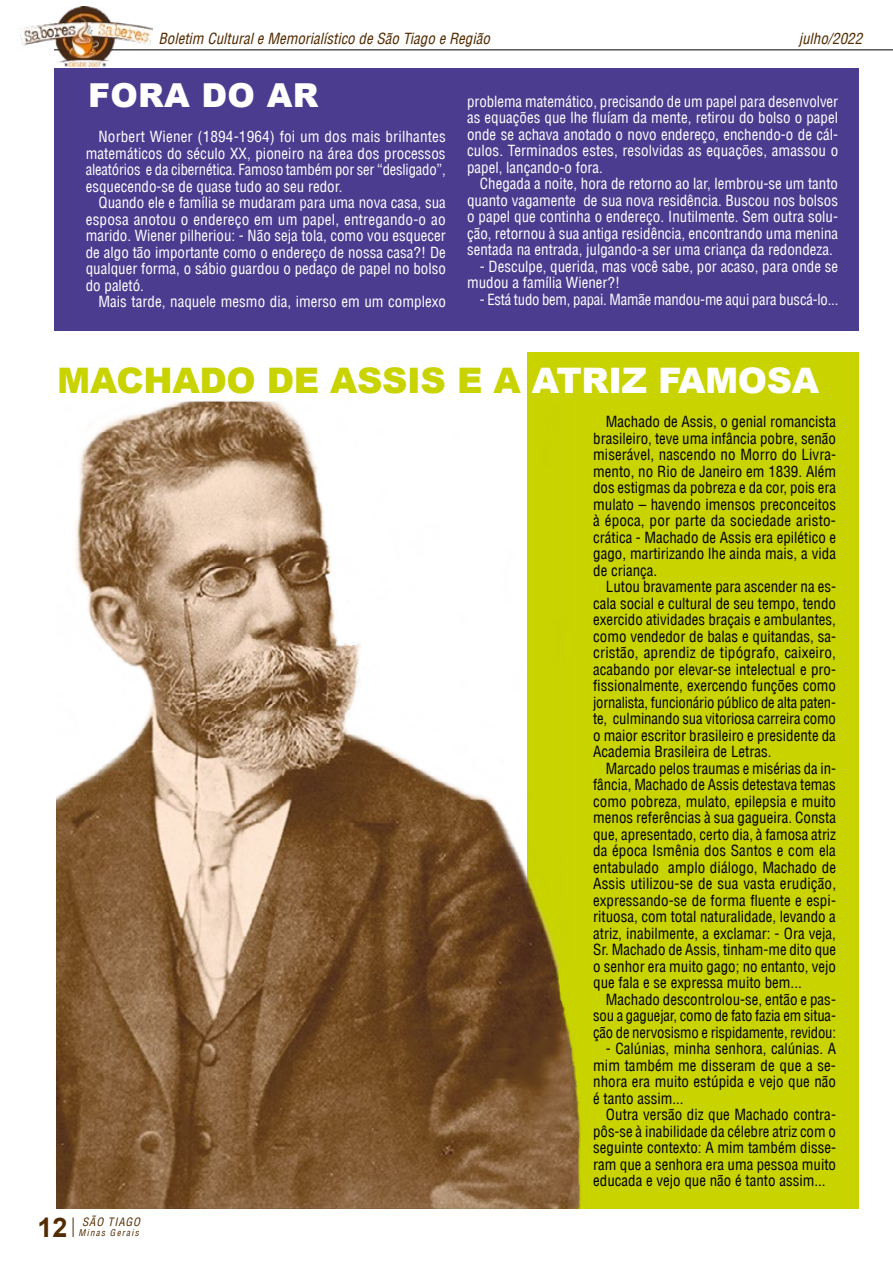
<style>
.page{position:relative;width:893px;height:1263px;background:#fff}
.page>*{position:absolute;margin:0;border:0;box-sizing:border-box;transform-origin:0 0}
.t1{font:900 35.25px "Arial";letter-spacing:-.01em;color:#c8d300}
.t2{font:900 33px "Arial";letter-spacing:.01em;color:#fff}
.t3{font:700 27px "Arial";color:#522b00}
.t4{font:condensed 15px/16.5px "Helvetica LT";color:#000;text-align:justify}
.t5{font:condensed 15px/16.5px "Helvetica LT";color:#fff;text-align:justify}
.t6{font:italic condensed 15px "Helvetica LT";color:#522b00}
.t7{font:italic condensed 11.25px "Helvetica LT";letter-spacing:.08em;color:#522b00}
.t8{font:italic condensed 9px "Helvetica LT";letter-spacing:.14em;color:#522b00}
.s1{color:#fff}
</style>
<div class="page">
<div style="left:527px;top:352px;width:332px;height:857px;background:#c8d300"></div>
<div style="left:54px;top:68px;width:805px;height:262px;background:#4c3c90"></div>
<img style="left:56px;top:401px;width:525px;height:808px">
<svg style="left:73px;top:1217px;width:1px;height:20px"></svg>
<hr style="left:54px;top:49px;width:839px;height:1px;background:#000">
<img style="left:20px;top:7px;width:132px;height:60px">
<p class="t6" style="left:159px;top:29px;width:333px">Boletim Cultural e Memorialístico de São Tiago e Região</p>
<p class="t6" style="left:799px;top:29px;width:65px">julho/2022</p>
<h2 class="t2" style="left:88px;top:71px;width:232px">FORA DO AR</h2>
<p class="t5" style="left:86px;top:129px;width:362px;text-indent:13px">Norbert Wiener (1894-1964) foi um dos mais brilhantes matemáticos do século XX, pioneiro na área dos processos aleatórios e da cibernética. Famoso também por ser “desligado”, esquecendo-se de quase tudo ao seu redor.</p>
<p class="t5" style="left:86px;top:195px;width:362px;text-indent:13px">Quando ele e família se mudaram para uma nova casa, sua esposa anotou o endereço em um papel, entregando-o ao marido. Wiener pilheriou: - Não seja tola, como vou esquecer de algo tão importante como o endereço de nossa casa?! De qualquer forma, o sábio guardou o pedaço de papel no bolso do paletó.</p>
<p class="t5" style="left:98px;top:294px;width:349px">Mais tarde, naquele mesmo dia, imerso em um complexo</p>
<p class="t5" style="left:467px;top:93px;width:373px">problema matemático, precisando de um papel para desenvolver as equações que lhe fluíam da mente, retirou do bolso o papel onde se achava anotado o novo endereço, enchendo-o de cál&shy;culos. Terminados estes, resolvidas as equações, amassou o papel, lançando-o fora.</p>
<p class="t5" style="left:467px;top:176px;width:373px;text-indent:13px">Chegada a noite, hora de retorno ao lar, lembrou-se um tanto quanto vagamente de sua nova residência. Buscou nos bolsos o papel que continha o endereço. Inutilmente. Sem outra solu&shy;ção, retornou à sua antiga residência, encontrando uma menina sentada na entrada, julgando-a ser uma criança da redondeza.</p>
<p class="t5" style="left:467px;top:258px;width:372px;text-indent:13px">- Desculpe, querida, mas você sabe, por acaso, para onde se mudou a família Wiener?!</p>
<p class="t5" style="left:480px;top:291px;width:360px">- Está tudo bem, papai. Mamãe mandou-me aqui para buscá-lo...</p>
<h1 class="t1" style="left:57px;top:354px;width:764px">MACHADO DE ASSIS E A <span class="s1">ATRIZ FAMOSA</span></h1>
<h3 class="t3" style="left:38px;top:1209px;width:32px">12</h3>
<p class="t7" style="left:82px;top:1215px;width:60px">SÃO TIAGO</p>
<p class="t8" style="left:79px;top:1227px;width:62px">Minas Gerais</p>
<p class="t4" style="left:593px;top:413px;width:244px;text-indent:13px">Machado de Assis, o genial romancista brasileiro, teve uma infância pobre, senão miserável, nascendo no Morro do Livra&shy;mento, no Rio de Janeiro em 1839. Além dos estigmas da pobreza e da cor, pois era mulato – havendo imensos preconceitos à época, por parte da sociedade aristo&shy;crática - Machado de Assis era epilético e gago, martirizando lhe ainda mais, a vida de criança.</p>
<p class="t4" style="left:593px;top:578px;width:244px;text-indent:13px">Lutou bravamente para ascender na es&shy;cala social e cultural de seu tempo, tendo exercido atividades braçais e ambulantes, como vendedor de balas e quitandas, sa&shy;cristão, aprendiz de tipógrafo, caixeiro, acabando por elevar-se intelectual e pro&shy;fissionalmente, exercendo funções como jornalista, funcionário público de alta paten&shy;te, culminando sua vitoriosa carreira como o maior escritor brasileiro e presidente da Academia Brasileira de Letras.</p>
<p class="t4" style="left:593px;top:760px;width:244px;text-indent:13px">Marcado pelos traumas e misérias da in&shy;fância, Machado de Assis detestava temas como pobreza, mulato, epilepsia e muito menos referências à sua gagueira. Consta que, apresentado, certo dia, à famosa atriz da época Ismênia dos Santos e com ela entabulado amplo diálogo, Machado de Assis utilizou-se de sua vasta erudição, expressando-se de forma fluente e espi&shy;rituosa, com total naturalidade, levando a atriz, inabilmente, a exclamar: - Ora veja, Sr. Machado de Assis, tinham-me dito que o senhor era muito gago; no entanto, vejo que fala e se expressa muito bem...</p>
<p class="t4" style="left:593px;top:991px;width:244px;text-indent:13px">Machado descontrolou-se, então e pas&shy;sou a gaguejar, como de fato fazia em situa&shy;ção de nervosismo e rispidamente, revidou:</p>
<p class="t4" style="left:593px;top:1040px;width:244px;text-indent:13px">- Calúnias, minha senhora, calúnias. A mim também me disseram de que a se&shy;nhora era muito estúpida e vejo que não é tanto assim...</p>
<p class="t4" style="left:593px;top:1106px;width:244px;text-indent:13px">Outra versão diz que Machado contra&shy;pôs-se à inabilidade da célebre atriz com o seguinte contexto: A mim também disse&shy;ram que a senhora era uma pessoa muito educada e vejo que não é tanto assim...</p>
</div>
